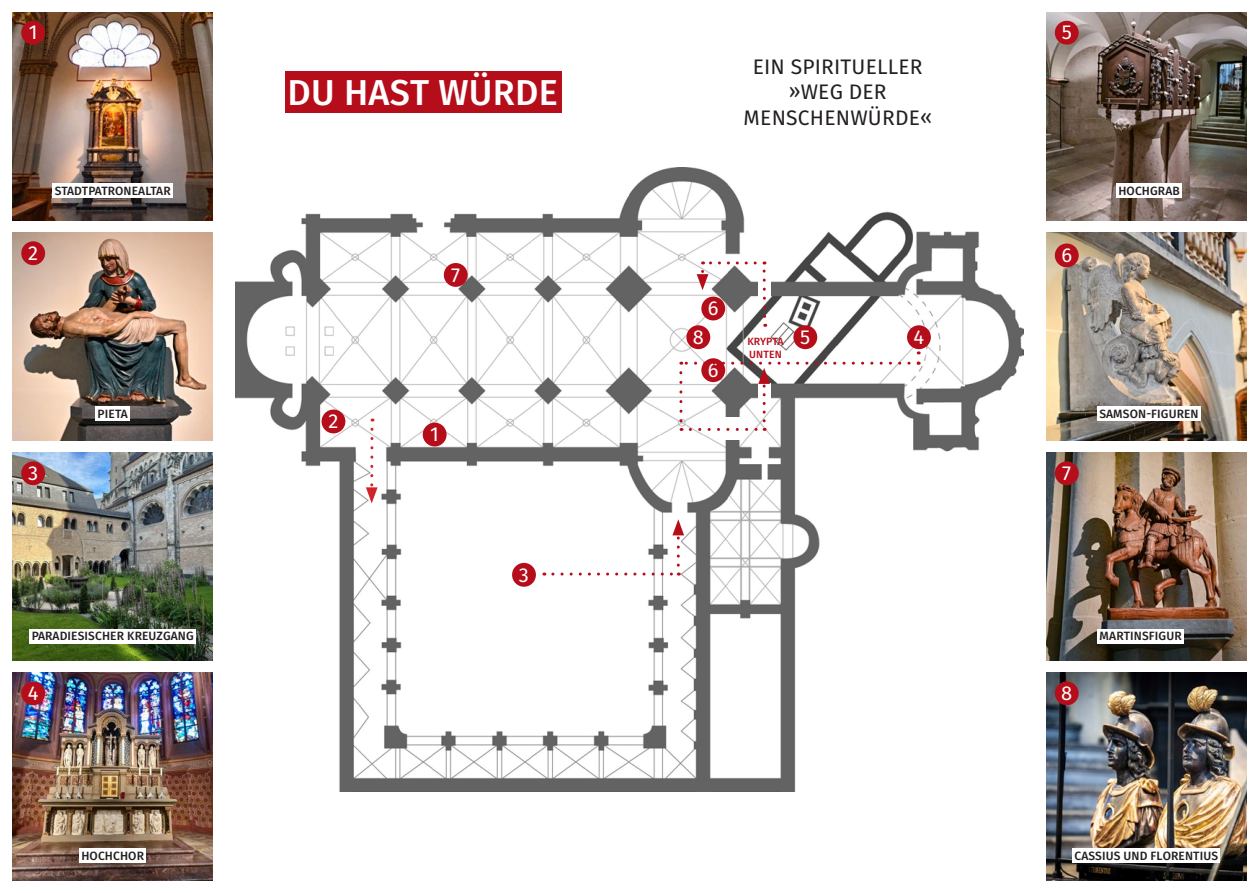
<style>
.page{position:relative;width:1259px;height:893px;background:#fff}
.page>*{position:absolute;margin:0;border:0;box-sizing:border-box;transform-origin:0 0}
.t1{font:500 36px "Fira Sans";letter-spacing:.01em;color:#fff}
.t2{font:21px/25.2px "Fira Sans";letter-spacing:.01em;color:#231f20;text-align:center}
.t3{font:20.1px "Fira Sans";color:#fff}
.t4{font:500 12px "Fira Sans";letter-spacing:.01em;color:#231f20}
.t5{font:500 10.5px/12.6px "Fira Sans";letter-spacing:.01em;color:#b50e1a}
</style>
<div class="page">
<img style="left:13px;top:13px;width:200px;height:207px">
<img style="left:13px;top:233px;width:200px;height:207px">
<img style="left:13px;top:453px;width:200px;height:207px">
<img style="left:13px;top:673px;width:200px;height:207px">
<img style="left:1046px;top:673px;width:200px;height:207px">
<div style="left:21px;top:21px;width:24px;height:24px;background:#b50e1a;border-radius:50%"></div>
<div style="left:21px;top:241px;width:24px;height:24px;background:#b50e1a;border-radius:50%"></div>
<div style="left:21px;top:461px;width:24px;height:24px;background:#b50e1a;border-radius:50%"></div>
<div style="left:21px;top:681px;width:24px;height:24px;background:#b50e1a;border-radius:50%"></div>
<div style="left:1054px;top:681px;width:24px;height:24px;background:#b50e1a;border-radius:50%"></div>
<div style="left:53px;top:183px;width:120px;height:15px;background:#fff"></div>
<div style="left:95px;top:407px;width:35px;height:14px;background:#fff"></div>
<div style="left:30px;top:629px;width:166px;height:14px;background:#fff"></div>
<div style="left:79px;top:849px;width:67px;height:14px;background:#fff"></div>
<div style="left:1072px;top:849px;width:148px;height:14px;background:#fff"></div>
<img style="left:1046px;top:13px;width:200px;height:207px">
<img style="left:1046px;top:233px;width:200px;height:207px">
<img style="left:1046px;top:453px;width:200px;height:207px">
<div style="left:1054px;top:21px;width:24px;height:24px;background:#b50e1a;border-radius:50%"></div>
<div style="left:1054px;top:461px;width:24px;height:24px;background:#b50e1a;border-radius:50%"></div>
<div style="left:1054px;top:243px;width:24px;height:24px;background:#b50e1a;border-radius:50%"></div>
<div style="left:1097px;top:629px;width:86px;height:14px;background:#fff"></div>
<div style="left:1116px;top:183px;width:66px;height:15px;background:#fff"></div>
<div style="left:1097px;top:407px;width:103px;height:14px;background:#fff"></div>
<img style="left:236px;top:167px;width:787px;height:624px">
<div style="left:423px;top:423px;width:23px;height:23px;background:#b50e1a;border-radius:50%"></div>
<div style="left:321px;top:410px;width:24px;height:23px;background:#b50e1a;border-radius:50%"></div>
<div style="left:512px;top:563px;width:24px;height:24px;background:#b50e1a;border-radius:50%"></div>
<div style="left:686px;top:325px;width:24px;height:24px;background:#b50e1a;border-radius:50%"></div>
<div style="left:907px;top:325px;width:24px;height:24px;background:#b50e1a;border-radius:50%"></div>
<div style="left:793px;top:325px;width:24px;height:24px;background:#b50e1a;border-radius:50%"></div>
<div style="left:701px;top:297px;width:24px;height:23px;background:#b50e1a;border-radius:50%"></div>
<div style="left:444px;top:263px;width:24px;height:24px;background:#b50e1a;border-radius:50%"></div>
<div style="left:285px;top:71px;width:276px;height:42px;background:#b50e1a"></div>
<svg style="left:701px;top:358px;width:24px;height:24px"></svg>
<svg style="left:366px;top:429px;width:11px;height:74px"></svg>
<svg style="left:553px;top:573px;width:126px;height:3px"></svg>
<svg style="left:672px;top:519px;width:12px;height:46px"></svg>
<div style="left:723px;top:418px;width:20px;height:22px;background:#fff"></div>
<div style="left:758px;top:277px;width:12px;height:20px;background:#fff"></div>
<svg style="left:916px;top:351px;width:3px;height:14px"></svg>
<svg style="left:679px;top:362px;width:230px;height:69px"></svg>
<svg style="left:761px;top:261px;width:6px;height:66px"></svg>
<svg style="left:702px;top:261px;width:53px;height:3px"></svg>
<svg style="left:696px;top:271px;width:12px;height:19px"></svg>
<h3 class="t3" style="left:29px;top:18px;width:10px">1</h3>
<h3 class="t3" style="left:1061px;top:18px;width:12px">5</h3>
<h1 class="t1" style="left:287px;top:67px;width:272px">DU HAST WÜRDE</h1>
<h2 class="t2" style="left:743px;top:54px;width:190px">EIN SPIRITUELLER »WEG DER<br>MENSCHENWÜRDE«</h2>
<p class="t4" style="left:55px;top:182px;width:117px">STADTPATRONEALTAR</p>
<p class="t4" style="left:1118px;top:182px;width:63px">HOCHGRAB</p>
<h3 class="t3" style="left:28px;top:239px;width:11px">2</h3>
<h3 class="t3" style="left:1061px;top:241px;width:12px">6</h3>
<h3 class="t3" style="left:451px;top:261px;width:10px">7</h3>
<h3 class="t3" style="left:708px;top:294px;width:12px">6</h3>
<h3 class="t3" style="left:693px;top:323px;width:13px">8</h3>
<h3 class="t3" style="left:800px;top:323px;width:12px">5</h3>
<h3 class="t3" style="left:913px;top:323px;width:12px">4</h3>
<p class="t5" style="left:747px;top:335px;width:38px">KRYPTA<br>UNTEN</p>
<h3 class="t3" style="left:708px;top:356px;width:12px">6</h3>
<p class="t4" style="left:98px;top:405px;width:32px">PIETA</p>
<h3 class="t3" style="left:328px;top:407px;width:11px">2</h3>
<h3 class="t3" style="left:430px;top:420px;width:10px">1</h3>
<p class="t4" style="left:1099px;top:405px;width:101px">SAMSON-FIGUREN</p>
<h3 class="t3" style="left:28px;top:459px;width:12px">3</h3>
<h3 class="t3" style="left:1062px;top:459px;width:10px">7</h3>
<p class="t4" style="left:32px;top:628px;width:164px">PARADIESISCHER KREUZGANG</p>
<h3 class="t3" style="left:519px;top:560px;width:12px">3</h3>
<h3 class="t3" style="left:28px;top:679px;width:12px">4</h3>
<h3 class="t3" style="left:1061px;top:679px;width:13px">8</h3>
<p class="t4" style="left:1099px;top:628px;width:84px">MARTINSFIGUR</p>
<p class="t4" style="left:81px;top:847px;width:64px">HOCHCHOR</p>
<p class="t4" style="left:1074px;top:847px;width:145px">CASSIUS UND FLORENTIUS</p>
</div>
